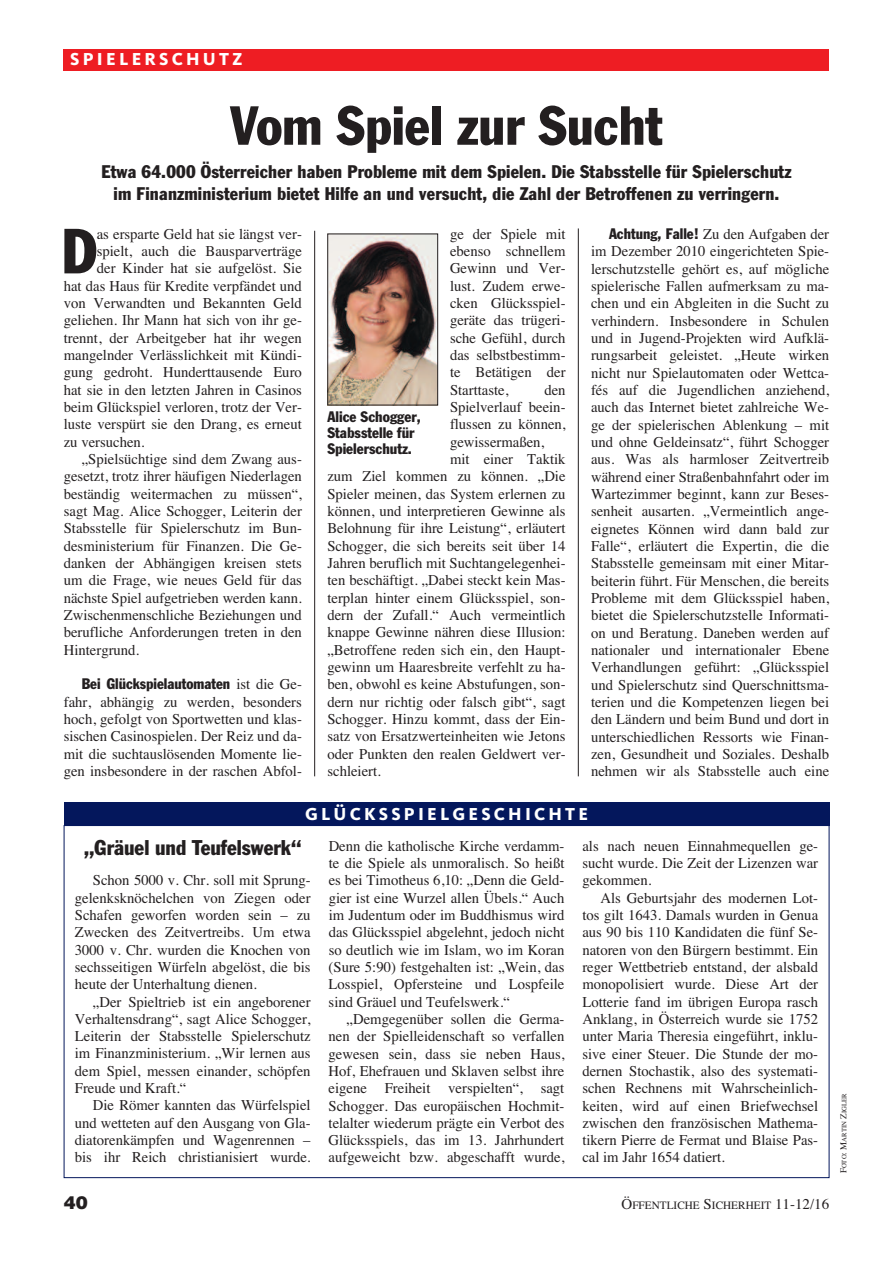
<style>
.page{position:relative;width:893px;height:1263px;background:#fff}
.page>*{position:absolute;margin:0;border:0;box-sizing:border-box;transform-origin:0 0}
.t1{font:condensed 62.55px "Franklin Gothic";color:#231f20}
.t2{font:condensed 54px "Franklin Gothic";color:#231f20}
.t3{font:condensed 21px "Franklin Gothic";color:#231f20}
.t4{font:condensed 18px/21.6px "Franklin Gothic";letter-spacing:.01em;color:#231f20;text-align:center}
.t5{font:800 18px "Kievit";letter-spacing:.175em;color:#fff}
.t6{font:900 18px "Helvetica";color:#231f20}
.t7{font:15px/17.4px "Times";color:#231f20;text-align:justify}
.t8{font:condensed 15px/15.8px "Franklin Gothic";color:#231f20}
.t9{font:11.25px "Times";color:#231f20}
.t10{font:6.75px "Times";color:#231f20}
.s1{font-family:"Times";font-stretch:normal}
.s2{font-family:"Franklin Gothic";font-stretch:condensed}
.s3{font-size:15px}
.s4{font-size:9px}
</style>
<div class="page">
<hr style="left:314px;top:231px;width:1px;height:545px;background:#231f20">
<hr style="left:578px;top:228px;width:1px;height:548px;background:#231f20">
<div style="left:64px;top:49px;width:765px;height:21px;background:#ee1d23"></div>
<div style="left:64px;top:802px;width:765px;height:23px;background:#04175c"></div>
<img style="left:329px;top:236px;width:107px;height:167px">
<div style="left:327px;top:234px;width:111px;height:171px;border:1px solid #231f20"></div>
<p class="t5" style="left:70px;top:53px;width:174px">SPIELERSCHUTZ</p>
<h2 class="t2" style="left:230px;top:106px;width:434px">Vom Spiel zur Sucht</h2>
<p class="t4" style="left:102px;top:162px;width:691px">Etwa 64.000 Österreicher haben Probleme mit dem Spielen. Die Stabsstelle für Spielerschutz im Finanzministerium bietet Hilfe an und versucht, die Zahl der Betroffenen zu verringern.</p>
<h1 class="t1" style="left:62px;top:229px;width:37px">D</h1>
<p class="t7" style="left:97px;top:225px;width:207px">as ersparte Geld hat sie längst ver-</p>
<p class="t7" style="left:97px;top:242px;width:207px">spielt, auch die Bausparverträge</p>
<p class="t7" style="left:97px;top:259px;width:207px">der Kinder hat sie aufgelöst. Sie</p>
<p class="t7" style="left:64px;top:277px;width:240px">hat das Haus für Kredite verpfändet und</p>
<p class="t7" style="left:64px;top:294px;width:240px">von Verwandten und Bekannten Geld</p>
<p class="t7" style="left:64px;top:311px;width:240px">geliehen. Ihr Mann hat sich von ihr ge-</p>
<p class="t7" style="left:64px;top:329px;width:240px">trennt, der Arbeitgeber hat ihr wegen</p>
<p class="t7" style="left:64px;top:346px;width:240px">mangelnder Verlässlichkeit mit Kündi-</p>
<p class="t7" style="left:64px;top:363px;width:240px">gung gedroht. Hunderttausende Euro</p>
<p class="t7" style="left:64px;top:381px;width:240px">hat sie in den letzten Jahren in Casinos</p>
<p class="t7" style="left:64px;top:398px;width:240px">beim Glückspiel verloren, trotz der Ver-</p>
<p class="t7" style="left:64px;top:415px;width:240px">luste verspürt sie den Drang, es erneut</p>
<p class="t7" style="left:64px;top:433px;width:82px">zu versuchen.</p>
<p class="t7" style="left:82px;top:450px;width:222px">„Spielsüchtige sind dem Zwang aus-</p>
<p class="t7" style="left:64px;top:467px;width:240px">gesetzt, trotz ihrer häufigen Niederlagen</p>
<p class="t7" style="left:64px;top:485px;width:240px">beständig weitermachen zu müssen“,</p>
<p class="t7" style="left:64px;top:502px;width:240px">sagt Mag. Alice Schogger, Leiterin der</p>
<p class="t7" style="left:64px;top:519px;width:240px">Stabsstelle für Spielerschutz im Bun-</p>
<p class="t7" style="left:64px;top:537px;width:240px">desministerium für Finanzen. Die Ge-</p>
<p class="t7" style="left:64px;top:554px;width:240px">danken der Abhängigen kreisen stets</p>
<p class="t7" style="left:64px;top:571px;width:240px">um die Frage, wie neues Geld für das</p>
<p class="t7" style="left:64px;top:589px;width:240px">nächste Spiel aufgetrieben werden kann.</p>
<p class="t7" style="left:64px;top:606px;width:240px">Zwischenmenschliche Beziehungen und</p>
<p class="t7" style="left:64px;top:623px;width:240px">berufliche Anforderungen treten in den</p>
<p class="t7" style="left:64px;top:641px;width:77px">Hintergrund.</p>
<p class="t8" style="left:82px;top:677px;width:222px">Bei Glückspielautomaten <span class="s1">ist die Ge-</span></p>
<p class="t7" style="left:64px;top:693px;width:240px">fahr, abhängig zu werden, besonders hoch, gefolgt von Sportwetten und klas&shy;sischen Casinospielen. Der Reiz und da&shy;mit die suchtauslösenden Momente lie&shy;gen insbesondere in der raschen Abfol-</p>
<p class="t7" style="left:450px;top:225px;width:117px">ge der Spiele mit ebenso schnellem Gewinn und Ver&shy;lust. Zudem erwe&shy;cken Glücksspiel&shy;geräte das trügeri&shy;sche Gefühl, durch das selbstbestimm&shy;te Betätigen der Starttaste,</p>
<p class="t7" style="left:544px;top:381px;width:23px">den</p>
<p class="t7" style="left:450px;top:398px;width:117px">Spielverlauf beein-</p>
<p class="t7" style="left:450px;top:415px;width:117px">flussen zu können,</p>
<p class="t7" style="left:450px;top:433px;width:96px">gewissermaßen,</p>
<p class="t7" style="left:450px;top:450px;width:117px">mit einer Taktik</p>
<p class="t7" style="left:327px;top:467px;width:240px">zum Ziel kommen zu können. „Die</p>
<p class="t7" style="left:327px;top:485px;width:240px">Spieler meinen, das System erlernen zu</p>
<p class="t7" style="left:327px;top:502px;width:240px">können, und interpretieren Gewinne als</p>
<p class="t7" style="left:327px;top:519px;width:240px">Belohnung für ihre Leistung“, erläutert</p>
<p class="t7" style="left:327px;top:537px;width:240px">Schogger, die sich bereits seit über 14</p>
<p class="t7" style="left:327px;top:554px;width:240px">Jahren beruflich mit Suchtangelegenhei-</p>
<p class="t7" style="left:327px;top:571px;width:240px">ten beschäftigt. „Dabei steckt kein Mas-</p>
<p class="t7" style="left:327px;top:589px;width:240px">terplan hinter einem Glücksspiel, son-</p>
<p class="t7" style="left:327px;top:606px;width:240px">dern der Zufall.“ Auch vermeintlich</p>
<p class="t7" style="left:327px;top:623px;width:240px">knappe Gewinne nähren diese Illusion:</p>
<p class="t7" style="left:327px;top:641px;width:240px">„Betroffene reden sich ein, den Haupt-</p>
<p class="t7" style="left:327px;top:658px;width:240px">gewinn um Haaresbreite verfehlt zu ha-</p>
<p class="t7" style="left:327px;top:675px;width:240px">ben, obwohl es keine Abstufungen, son-</p>
<p class="t7" style="left:327px;top:693px;width:240px">dern nur richtig oder falsch gibt“, sagt</p>
<p class="t7" style="left:327px;top:710px;width:240px">Schogger. Hinzu kommt, dass der Ein-</p>
<p class="t7" style="left:327px;top:727px;width:240px">satz von Ersatzwerteinheiten wie Jetons</p>
<p class="t7" style="left:327px;top:745px;width:240px">oder Punkten den realen Geldwert ver-</p>
<p class="t7" style="left:327px;top:762px;width:55px">schleiert.</p>
<p class="t8" style="left:327px;top:410px;width:95px">Alice Schogger,<br>Stabsstelle für<br>Spielerschutz.</p>
<p class="t7" style="left:591px;top:225px;width:240px;text-indent:18px"><span class="s2">Achtung, Falle!</span> Zu den Aufgaben der im Dezember 2010 eingerichteten Spie&shy;lerschutzstelle gehört es, auf mögliche spielerische Fallen aufmerksam zu ma&shy;chen und ein Abgleiten in die Sucht zu verhindern. Insbesondere in Schulen und in Jugend-Projekten wird Aufklä&shy;rungsarbeit geleistet. „Heute wirken nicht nur Spielautomaten oder Wettca&shy;fés auf die Jugendlichen anziehend, auch das Internet bietet zahlreiche We&shy;ge der spielerischen Ablenkung – mit und ohne Geldeinsatz“, führt Schogger aus. Was als harmloser Zeitvertreib während einer Straßenbahnfahrt oder im Wartezimmer beginnt, kann zur Beses&shy;senheit ausarten. „Vermeintlich ange&shy;eignetes Können wird dann bald zur Falle“, erläutert die Expertin, die die Stabsstelle gemeinsam mit einer Mitar&shy;beiterin führt. Für Menschen, die bereits Probleme mit dem Glücksspiel haben, bietet die Spielerschutzstelle Informati&shy;on und Beratung. Daneben werden auf nationaler und internationaler Ebene Verhandlungen geführt: „Glücksspiel und Spielerschutz sind Querschnittsma&shy;terien und die Kompetenzen liegen bei den Ländern und beim Bund und dort in unterschiedlichen Ressorts wie Finan&shy;zen, Gesundheit und Soziales. Deshalb nehmen wir als Stabsstelle auch eine</p>
<p class="t5" style="left:305px;top:808px;width:284px">GLÜCKSSPIELGESCHICHTE</p>
<h3 class="t3" style="left:84px;top:840px;width:220px">„Gräuel und Teufelswerk“</h3>
<p class="t7" style="left:75px;top:871px;width:237px;text-indent:18px">Schon 5000 v. Chr. soll mit Sprung&shy;gelenksknöchelchen von Ziegen oder Schafen geworfen worden sein – zu Zwecken des Zeitvertreibs. Um etwa 3000 v. Chr. wurden die Knochen von sechsseitigen Würfeln abgelöst, die bis heute der Unterhaltung dienen.</p>
<p class="t7" style="left:75px;top:993px;width:237px;text-indent:18px">„Der Spieltrieb ist ein angeborener Verhaltensdrang“, sagt Alice Schogger, Leiterin der Stabsstelle Spielerschutz im Finanzministerium. „Wir lernen aus dem Spiel, messen einander, schöpfen Freude und Kraft.“</p>
<p class="t7" style="left:75px;top:1096px;width:237px;text-indent:18px">Die Römer kannten das Würfelspiel und wetteten auf den Ausgang von Gla&shy;diatorenkämpfen und Wagenrennen – bis ihr Reich christianisiert wurde.</p>
<p class="t7" style="left:329px;top:837px;width:237px">Denn die katholische Kirche verdamm&shy;te die Spiele als unmoralisch. So heißt es bei Timotheus 6,10: „Denn die Geld&shy;gier ist eine Wurzel allen Übels.“ Auch im Judentum oder im Buddhismus wird das Glücksspiel abgelehnt, jedoch nicht so deutlich wie im Islam, wo im Koran (Sure 5:90) festgehalten ist: „Wein, das Losspiel, Opfersteine und Lospfeile sind Gräuel und Teufelswerk.“</p>
<p class="t7" style="left:329px;top:1010px;width:237px;text-indent:18px">„Demgegenüber sollen die Germa&shy;nen der Spielleidenschaft so verfallen gewesen sein, dass sie neben Haus, Hof, Ehefrauen und Sklaven selbst ihre eigene Freiheit verspielten“, sagt Schogger. Das europäischen Hochmit&shy;telalter wiederum prägte ein Verbot des Glücksspiels, das im 13. Jahrhundert aufgeweicht bzw. abgeschafft wurde,</p>
<p class="t7" style="left:582px;top:837px;width:237px">als nach neuen Einnahmequellen ge&shy;sucht wurde. Die Zeit der Lizenzen war gekommen.</p>
<p class="t7" style="left:582px;top:889px;width:237px;text-indent:18px">Als Geburtsjahr des modernen Lot&shy;tos gilt 1643. Damals wurden in Genua aus 90 bis 110 Kandidaten die fünf Se&shy;natoren von den Bürgern bestimmt. Ein reger Wettbetrieb entstand, der alsbald monopolisiert wurde. Diese Art der Lotterie fand im übrigen Europa rasch Anklang, in Österreich wurde sie 1752 unter Maria Theresia eingeführt, inklu&shy;sive einer Steuer. Die Stunde der mo&shy;dernen Stochastik, also des systemati&shy;schen Rechnens mit Wahrscheinlich&shy;keiten, wird auf einen Briefwechsel zwischen den französischen Mathema&shy;tikern Pierre de Fermat und Blaise Pas&shy;cal im Jahr 1654 datiert.</p>
<p class="t6" style="left:64px;top:1192px;width:26px">40</p>
<p class="t9" style="left:621px;top:1198px;width:209px"><span class="s3">Ö</span>FFENTLICHE <span class="s3">S</span>ICHERHEIT <span class="s3">11-12/16</span></p>
<p class="t10" style="left:840px;top:1173px;width:81px;rotate:-90deg"><span class="s4">F</span>OTO<span class="s4">: M</span>ARTIN <span class="s4">Z</span>IGLER</p>
</div>
